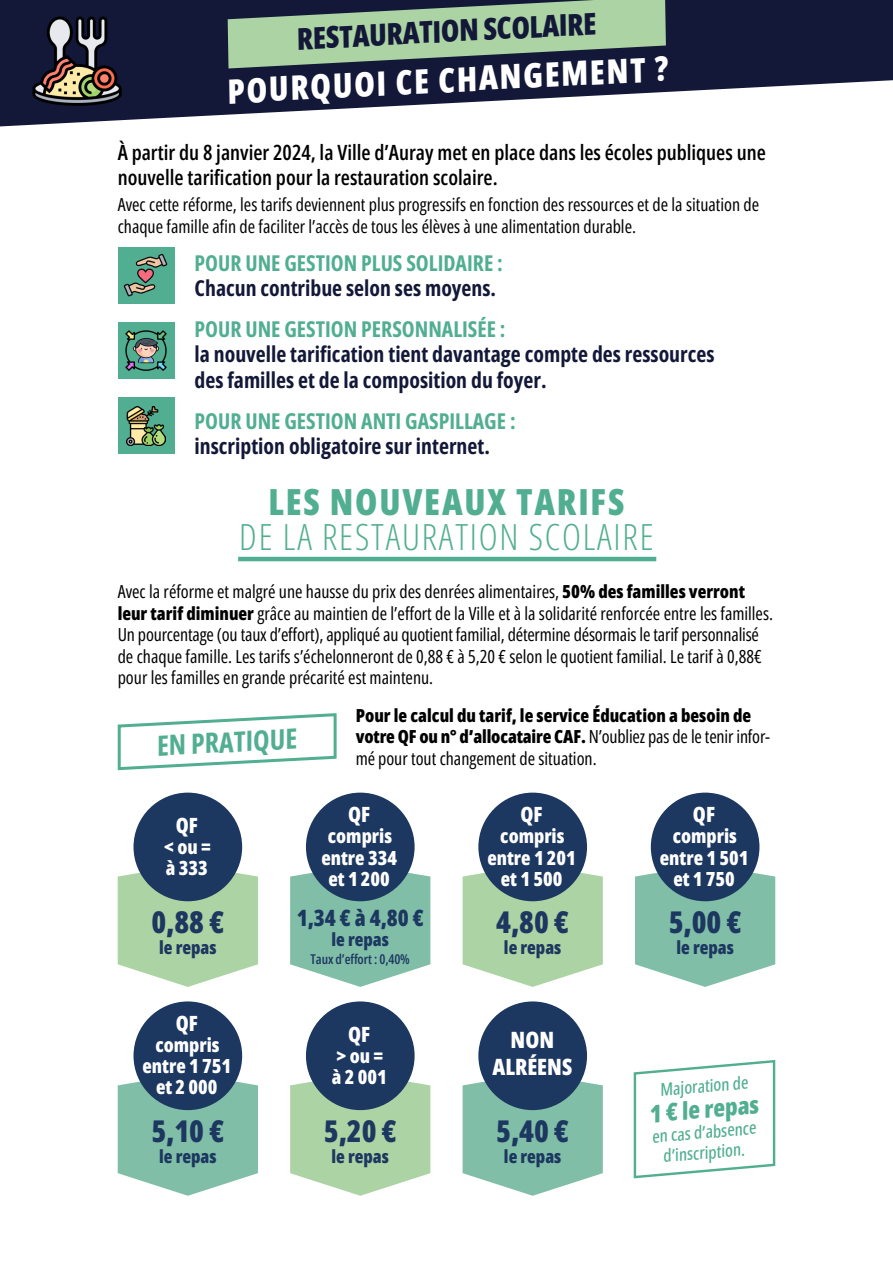
<style>
.page{position:relative;width:893px;height:1263px;background:#fff}
.page>*{position:absolute;margin:0;border:0;box-sizing:border-box;transform-origin:0 0}
.t1{font:300 36px "Open Sans Condensed";letter-spacing:.05em;color:#51ae91}
.t2{font:800 36px "Open Sans Condensed";letter-spacing:.05em;color:#51ae91}
.t3{font:800 33.75px "Open Sans Condensed";color:#fff}
.t4{font:800 30px "Open Sans Condensed";color:#1c3760}
.t5{font:800 30px "Open Sans Condensed";color:#131838}
.t6{font:700 27.9px "Open Sans Condensed";color:#51ae91}
.t7{font:800 24.15px "Open Sans Condensed";color:#51ae91}
.t8{font:800 22.5px "Open Sans Condensed";color:#1c3760}
.t9{font:800 22.5px/27px "Open Sans Condensed";color:#fff;text-align:center}
.t10{font:700 21.75px/25.3px "Open Sans Condensed";color:#131838}
.t11{font:700 21.75px "Open Sans Condensed";color:#51ae91}
.t12{font:600 21px/25.2px "Open Sans Condensed";color:#000}
.t13{font:800 21px "Open Sans Condensed";color:#fff}
.t14{font:800 19.5px/21px "Open Sans Condensed";color:#fff;text-align:center}
.t15{font:18px/21.6px "Open Sans Condensed";color:#000}
.t16{font:800 18px/21.6px "Open Sans Condensed";color:#000}
.t17{font:800 18px "Open Sans Condensed";color:#1c3760}
.t18{font:500 17.55px/20.5px "Open Sans Condensed";color:#51ae91;text-align:center}
.t19{font:600 13.5px "Open Sans Condensed";letter-spacing:-.01em;color:#1c3760}
.s1{font-weight:800}
.s2{font-weight:400}
</style>
<div class="page">
<svg style="left:0;top:0;width:893px;height:127px;fill:#131838"></svg>
<div style="left:118px;top:322px;width:57px;height:57px;background:#51ae91"></div>
<img style="left:125px;top:330px;width:42px;height:41px">
<div style="left:118px;top:247px;width:57px;height:57px;background:#51ae91"></div>
<img style="left:124px;top:253px;width:44px;height:44px">
<div style="left:118px;top:397px;width:57px;height:57px;background:#51ae91"></div>
<img style="left:127px;top:406px;width:39px;height:39px">
<svg style="left:228px;top:0;width:438px;height:68px;background:#809e84"></svg>
<img style="left:32px;top:15px;width:91px;height:91px">
<svg style="left:117px;top:713px;width:220px;height:58px"></svg>
<hr style="left:238px;top:557px;width:418px;height:4px;background:#51ae91">
<svg style="left:118px;top:864px;width:140px;height:123px;background:#b7d8af"></svg>
<div style="left:134px;top:793px;width:108px;height:108px;background:#1c3760;border-radius:50%"></div>
<svg style="left:633px;top:1060px;width:143px;height:119px"></svg>
<svg style="left:290px;top:864px;width:140px;height:123px;background:#91c6b3"></svg>
<div style="left:306px;top:793px;width:109px;height:108px;background:#1c3760;border-radius:50%"></div>
<svg style="left:463px;top:864px;width:140px;height:123px;background:#b7d8af"></svg>
<div style="left:478px;top:793px;width:109px;height:108px;background:#1c3760;border-radius:50%"></div>
<svg style="left:635px;top:864px;width:140px;height:123px;background:#91c6b3"></svg>
<div style="left:651px;top:793px;width:108px;height:108px;background:#1c3760;border-radius:50%"></div>
<svg style="left:118px;top:1073px;width:140px;height:123px;background:#91c6b3"></svg>
<div style="left:134px;top:1001px;width:108px;height:109px;background:#1c3760;border-radius:50%"></div>
<svg style="left:290px;top:1073px;width:140px;height:123px;background:#b7d8af"></svg>
<div style="left:306px;top:1001px;width:109px;height:109px;background:#1c3760;border-radius:50%"></div>
<svg style="left:463px;top:1073px;width:140px;height:123px;background:#91c6b3"></svg>
<div style="left:478px;top:1001px;width:109px;height:109px;background:#1c3760;border-radius:50%"></div>
<h3 class="t5" style="left:296px;top:18px;width:301px;rotate:-3deg">RESTAURATION SCOLAIRE</h3>
<h2 class="t3" style="left:226px;top:68px;width:443px;rotate:-3deg">POURQUOI CE CHANGEMENT ?</h2>
<p class="t12" style="left:118px;top:139px;width:650px">À partir du 8 janvier 2024, la Ville d’Auray met en place dans les écoles publiques une nouvelle tarification pour la restauration scolaire.</p>
<p class="t15" style="left:118px;top:193px;width:643px">Avec cette réforme, les tarifs deviennent plus progressifs en fonction des ressources et de la situation de chaque famille afin de faciliter l’accès de tous les élèves à une alimentation durable.</p>
<p class="t11" style="left:195px;top:248px;width:310px">POUR UNE GESTION PLUS SOLIDAIRE :</p>
<p class="t10" style="left:195px;top:275px;width:303px">Chacun contribue selon ses moyens.</p>
<p class="t11" style="left:195px;top:314px;width:313px">POUR UNE GESTION PERSONNALISÉE :</p>
<p class="t10" style="left:195px;top:341px;width:521px">la nouvelle tarification tient davantage compte des ressources des familles et de la composition du foyer.</p>
<p class="t11" style="left:195px;top:406px;width:323px">POUR UNE GESTION ANTI GASPILLAGE :</p>
<p class="t10" style="left:195px;top:433px;width:297px">inscription obligatoire sur internet.</p>
<h1 class="t2" style="left:269px;top:477px;width:357px">LES NOUVEAUX TARIFS</h1>
<h1 class="t1" style="left:239px;top:512px;width:416px">DE LA RESTAURATION SCOLAIRE</h1>
<p class="t15" style="left:118px;top:580px;width:657px">Avec la réforme et malgré une hausse du prix des denrées alimentaires, <span class="s1">50% des familles verront leur tarif diminuer</span> grâce au maintien de l’effort de la Ville et à la solidarité renforcée entre les familles.<br>Un pourcentage (ou taux d’effort), appliqué au quotient familial, détermine désormais le tarif personnalisé de chaque famille. Les tarifs s’échelonneront de 0,88 € à 5,20 € selon le quotient familial. Le tarif à 0,88€ pour les familles en grande précarité est maintenu.</p>
<h3 class="t6" style="left:156px;top:726px;width:142px;rotate:-3deg">EN PRATIQUE</h3>
<p class="t16" style="left:356px;top:704px;width:416px">Pour le calcul du tarif, le service Éducation a besoin de votre QF ou n° d’allocataire CAF. <span class="s2">N’oubliez pas de le tenir infor&shy;mé pour tout changement de situation.</span></p>
<p class="t13" style="left:176px;top:811px;width:24px">QF</p>
<p class="t14" style="left:164px;top:836px;width:48px;text-align:left">&lt; ou = à 333</p>
<h3 class="t4" style="left:151px;top:902px;width:74px">0,88 €</h3>
<p class="t17" style="left:159px;top:935px;width:59px">le repas</p>
<p class="t13" style="left:176px;top:1009px;width:24px">QF</p>
<p class="t14" style="left:142px;top:1034px;width:90px">compris entre 1 751 et 2 000</p>
<h3 class="t4" style="left:151px;top:1111px;width:74px">5,10 €</h3>
<p class="t17" style="left:159px;top:1144px;width:59px">le repas</p>
<p class="t13" style="left:348px;top:800px;width:24px">QF</p>
<p class="t14" style="left:321px;top:825px;width:77px">compris entre 334 et 1 200</p>
<p class="t8" style="left:297px;top:902px;width:129px">1,34 € à 4,80 €</p>
<p class="t17" style="left:332px;top:927px;width:59px">le repas</p>
<p class="t19" style="left:311px;top:950px;width:101px">Taux d’effort : 0,40%</p>
<p class="t13" style="left:348px;top:1020px;width:24px">QF</p>
<p class="t14" style="left:332px;top:1045px;width:56px;text-align:left">&gt; ou = à 2 001</p>
<h3 class="t4" style="left:324px;top:1111px;width:74px">5,20 €</h3>
<p class="t17" style="left:332px;top:1144px;width:59px">le repas</p>
<p class="t13" style="left:520px;top:800px;width:24px">QF</p>
<p class="t14" style="left:487px;top:825px;width:90px">compris entre 1 201 et 1 500</p>
<h3 class="t4" style="left:496px;top:902px;width:74px">4,80 €</h3>
<p class="t17" style="left:504px;top:935px;width:59px">le repas</p>
<p class="t9" style="left:492px;top:1026px;width:81px">NON<br>ALRÉENS</p>
<h3 class="t4" style="left:496px;top:1111px;width:74px">5,40 €</h3>
<p class="t17" style="left:504px;top:1144px;width:59px">le repas</p>
<p class="t13" style="left:693px;top:800px;width:24px">QF</p>
<p class="t14" style="left:660px;top:825px;width:90px">compris entre 1 501 et 1 750</p>
<h3 class="t4" style="left:669px;top:902px;width:74px">5,00 €</h3>
<p class="t17" style="left:676px;top:935px;width:59px">le repas</p>
<p class="t18" style="left:659px;top:1079px;width:90px;rotate:-5deg">Majoration de</p>
<h3 class="t7" style="left:648px;top:1097px;width:111px;rotate:-5deg">1 € le repas</h3>
<p class="t18" style="left:651px;top:1126px;width:106px;rotate:-5deg">en cas d’absence d’inscription.</p>
</div>
